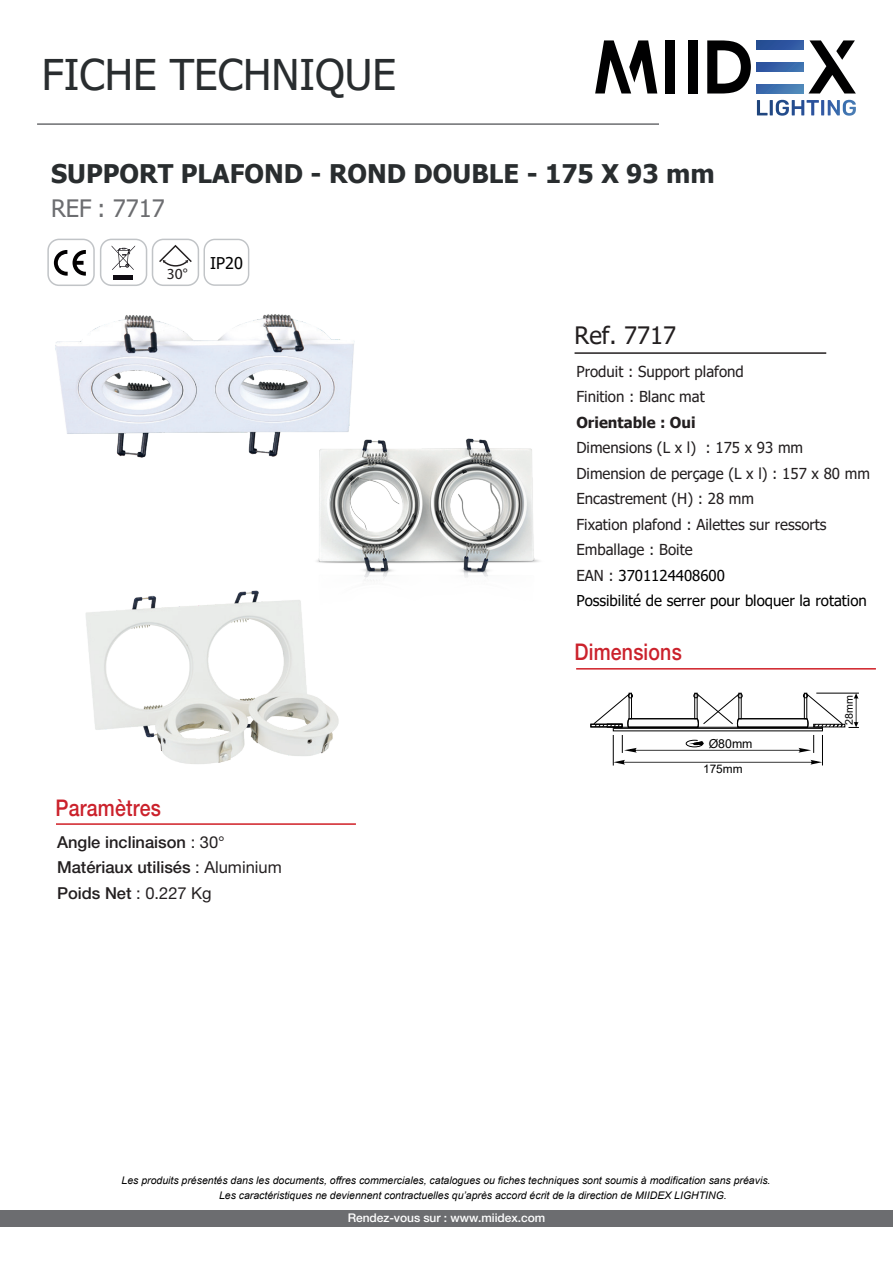
<style>
.page{position:relative;width:893px;height:1263px;background:#fff}
.page>*{position:absolute;margin:0;border:0;box-sizing:border-box;transform-origin:0 0}
.t1{font:42.3px "Tahoma";color:#292d2f}
.t2{font:700 25.65px "Tahoma";color:#292d2f}
.t3{font:24px "Tahoma";color:#6c6d70}
.t4{font:24px "Tahoma";color:#231f20}
.t5{font:500 22.95px "Helvetica Neue LT Std";letter-spacing:.01em;color:#cb212b;scale:.85 1}
.t6{font:500 16.5px/25.5px "Helvetica Neue LT Std";color:#231f20}
.t7{font:16.2px "Tahoma";color:#000}
.t8{font:15.45px "Myriad Pro";color:#231f20}
.t9{font:15.15px/25.5px "Tahoma";color:#231f20}
.t10{font:700 15.15px "Tahoma";color:#231f20}
.t11{font:15px/25.5px "Tahoma";color:#000}
.t12{font:12.3px "Arial";color:#000}
.t13{font:500 12px "Helvetica Neue LT Std";letter-spacing:-.005em;color:#fff}
.t14{font:11.85px "Arial";color:#000}
.t15{font:10.65px "Arial";color:#000}
.t16{font:italic 10.5px/14.9px "Arial";color:#000001}
.s1{font-weight:400}
.s2{font-weight:400;font-size:16.65px}
.s3{font-size:15.15px;color:#231f20}
</style>
<div class="page">
<hr style="left:575px;top:352px;width:251px;height:2px;background:#231f20">
<div style="left:47px;top:239px;width:48px;height:47px;border:1px solid #c1c4c7;border-radius:11px"></div>
<div style="left:100px;top:239px;width:47px;height:47px;border:1px solid #c1c4c7;border-radius:11px"></div>
<svg style="left:54px;top:250px;width:32px;height:26px"></svg>
<svg style="left:112px;top:245px;width:23px;height:25px"></svg>
<div style="left:114px;top:275px;width:19px;height:5px;background:#0f0c12"></div>
<div style="left:152px;top:239px;width:47px;height:47px;border:1px solid #c1c4c7;border-radius:11px"></div>
<svg style="left:159px;top:244px;width:33px;height:23px"></svg>
<hr style="left:613px;top:735px;width:1px;height:30px;background:#000">
<hr style="left:822px;top:735px;width:1px;height:30px;background:#000">
<svg style="left:613px;top:760px;width:209px;height:5px"></svg>
<div style="left:590px;top:724px;width:33px;height:3px;background:#fff;border:1px solid #000"></div>
<div style="left:591px;top:724px;width:31px;height:3px;border:1px solid #000"></div>
<svg style="left:593px;top:693px;width:266px;height:60px"></svg>
<img style="left:55px;top:314px;width:300px;height:143px">
<img style="left:307px;top:434px;width:232px;height:147px">
<img style="left:86px;top:590px;width:253px;height:174px">
<hr style="left:37px;top:123px;width:622px;height:2px;background:#6c6d70">
<svg style="left:808px;top:40px;width:48px;height:54px"></svg>
<svg style="left:707px;top:40px;width:44px;height:54px"></svg>
<div style="left:688px;top:40px;width:10px;height:54px;background:#000001"></div>
<div style="left:665px;top:40px;width:10px;height:54px;background:#000001"></div>
<svg style="left:757px;top:100px;width:99px;height:16px"></svg>
<svg style="left:595px;top:40px;width:62px;height:53px"></svg>
<svg style="left:757px;top:40px;width:46px;height:10px"></svg>
<svg style="left:757px;top:62px;width:46px;height:10px"></svg>
<svg style="left:757px;top:84px;width:46px;height:10px"></svg>
<div style="left:0;top:1210px;width:893px;height:16px;background:#6c6d70"></div>
<hr style="left:56px;top:823px;width:300px;height:2px;background:#d01f26">
<div style="left:204px;top:239px;width:45px;height:47px;border:1px solid #c1c4c7;border-radius:11px"></div>
<hr style="left:576px;top:668px;width:300px;height:1px;background:#d01f26">
<h1 class="t1" style="left:42px;top:47px;width:356px">FICHE TECHNIQUE</h1>
<h2 class="t2" style="left:51px;top:156px;width:665px">SUPPORT PLAFOND - ROND DOUBLE - 175 X 93 mm</h2>
<h3 class="t3" style="left:51px;top:192px;width:115px">REF : 7717</h3>
<h3 class="t8" style="left:167px;top:264px;width:22px">30°</h3>
<h3 class="t7" style="left:210px;top:253px;width:34px">IP20</h3>
<h3 class="t5" style="left:56px;top:794px;width:125px">Paramètres</h3>
<h3 class="t6" style="left:57px;top:829px;width:226px">Angle inclinaison <span class="s1">: 30°<br></span>Matériaux utilisés <span class="s1">: Aluminium<br></span>Poids Net <span class="s1">:</span> <span class="s2">0.227</span> <span class="s1">Kg</span></h3>
<h3 class="t4" style="left:575px;top:320px;width:103px">Ref. 7717</h3>
<h3 class="t9" style="left:576px;top:359px;width:169px">Produit : Support plafond<br>Finition : Blanc mat</h3>
<h3 class="t10" style="left:576px;top:411px;width:121px">Orientable : Oui</h3>
<h3 class="t9" style="left:576px;top:436px;width:295px">Dimensions (L x l) : 175 x 93 mm<br>Dimension de perçage (L x l) : 157 x 80 mm<br>Encastrement (H) : 28 mm<br>Fixation plafond : Ailettes sur ressorts<br>Emballage : Boite</h3>
<h3 class="t11" style="left:576px;top:563px;width:292px"><span class="s3">EAN :</span> 3701124408600<br>Possibilité de serrer pour bloquer la rotation</h3>
<h3 class="t5" style="left:575px;top:638px;width:128px">Dimensions</h3>
<p class="t12" style="left:709px;top:735px;width:45px">Ø80mm</p>
<p class="t14" style="left:703px;top:760px;width:41px">175mm</p>
<p class="t15" style="left:842px;top:725px;width:31px;rotate:-90deg">28mm</p>
<p class="t16" style="left:219px;top:1173px;width:553px;text-indent:-98px">Les produits présentés dans les documents, offres commerciales, catalogues ou fiches techniques sont soumis à modification sans préavis.<br>Les caractéristiques ne deviennent contractuelles qu’après accord écrit de la direction de MIIDEX LIGHTING.</p>
<p class="t13" style="left:348px;top:1211px;width:199px">Rendez-vous sur : www.miidex.com</p>
</div>
